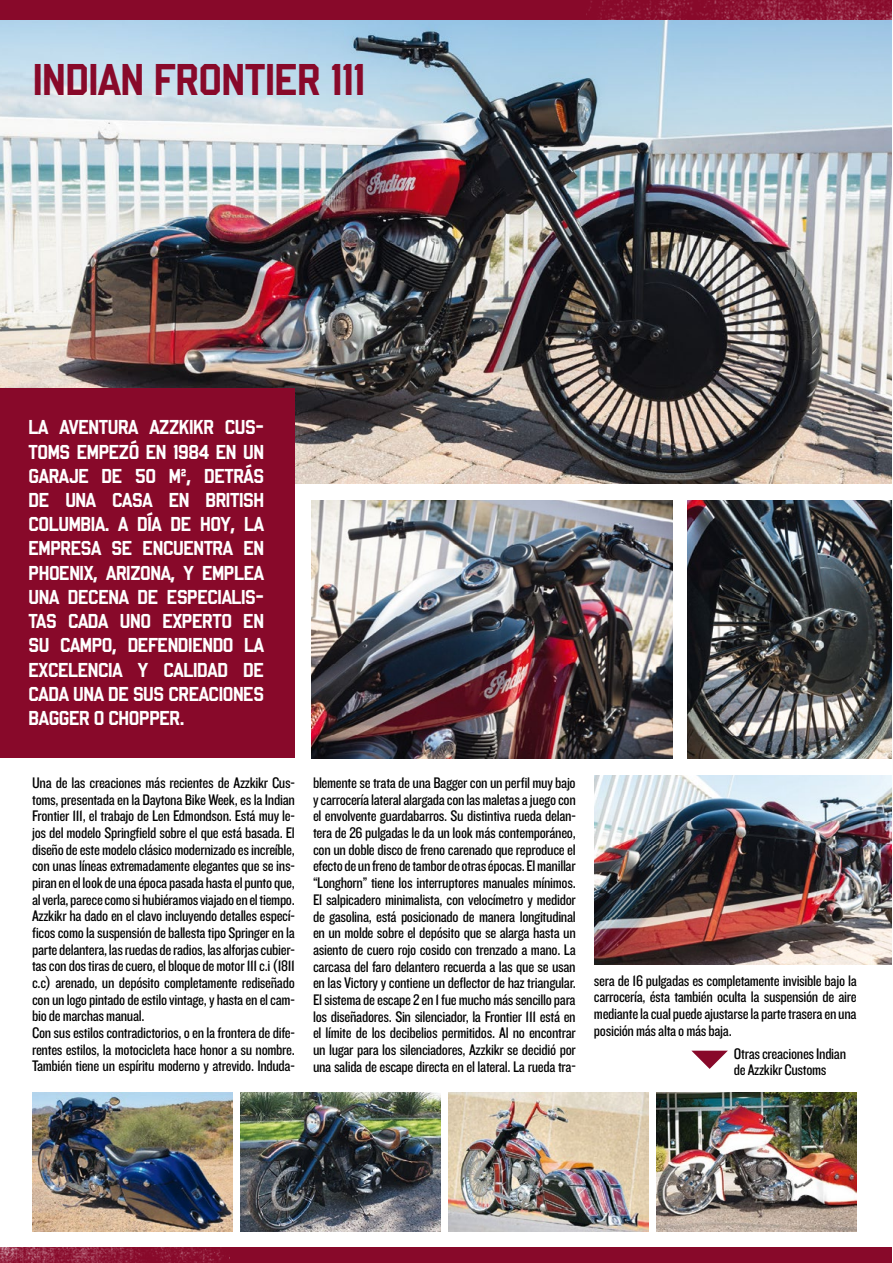
<style>
.page{position:relative;width:893px;height:1263px;background:#fff}
.page>*{position:absolute;margin:0;border:0;box-sizing:border-box;transform-origin:0 0}
.t1{font:48.45px "Hoboken High Sans";letter-spacing:-.04em;color:#88092a}
.t2{font:21.9px/24.3px "Hoboken High Sans";letter-spacing:-.05em;color:#fff;text-align:justify}
.t3{font:15.9px/16.6px "Knockout 29 Junior Ltweight";letter-spacing:-.02em;color:#000}
</style>
<div class="page">
<img style="left:0;top:19px;width:891px;height:464px">
<div style="left:0;top:0;width:891px;height:19px;background:#88092a"></div>
<div style="left:0;top:1248px;width:891px;height:15px;background:#88092a"></div>
<img style="left:586px;top:0;width:305px;height:19px">
<img style="left:0;top:1248px;width:230px;height:15px">
<div style="left:0;top:389px;width:295px;height:369px;background:#88092a"></div>
<img style="left:311px;top:500px;width:362px;height:258px">
<img style="left:595px;top:775px;width:296px;height:189px">
<img style="left:688px;top:500px;width:203px;height:258px">
<img style="left:32px;top:1092px;width:200px;height:139px">
<img style="left:240px;top:1092px;width:200px;height:139px">
<img style="left:448px;top:1092px;width:200px;height:139px">
<img style="left:657px;top:1092px;width:200px;height:139px">
<svg style="left:692px;top:1051px;width:36px;height:18px"></svg>
<h1 class="t1" style="left:32px;top:53px;width:335px">INDIAN FRONTIER 111</h1>
<p class="t2" style="left:28px;top:415px;width:238px">LA AVENTURA AZZKIKR CUS-TOMS EMPEZÓ EN 1984 EN UN GARAJE DE 50 M², DETRÁS DE UNA CASA EN BRITISH COLUMBIA. A DÍA DE HOY, LA EMPRESA SE ENCUENTRA EN PHOENIX, ARIZONA, Y EMPLEA UNA DECENA DE ESPECIALIS-TAS CADA UNO EXPERTO EN SU CAMPO, DEFENDIENDO LA EXCELENCIA Y CALIDAD DE CADA UNA DE SUS CREACIONES BAGGER O CHOPPER.</p>
<p class="t3" style="left:32px;top:774px;width:264px">Una de las creaciones más recientes de Azzkikr Cus&shy;toms, presentada en la Daytona Bike Week, es la Indian Frontier 111, el trabajo de Len Edmondson. Está muy le&shy;jos del modelo Springfield sobre el que está basada. El diseño de este modelo clásico modernizado es increíble, con unas líneas extremadamente elegantes que se ins&shy;piran en el look de una época pasada hasta el punto que, al verla, parece como si hubiéramos viajado en el tiempo.<br>Azzkikr ha dado en el clavo incluyendo detalles especí&shy;ficos como la suspensión de ballesta tipo Springer en la parte delantera, las ruedas de radios, las alforjas cubier&shy;tas con dos tiras de cuero, el bloque de motor 111 c.i (1811 c.c) arenado, un depósito completamente rediseñado con un logo pintado de estilo vintage, y hasta en el cam&shy;bio de marchas manual.<br>Con sus estilos contradictorios, o en la frontera de dife&shy;rentes estilos, la motocicleta hace honor a su nombre.<br>También tiene un espíritu moderno y atrevido. Induda-</p>
<p class="t3" style="left:313px;top:774px;width:264px;text-align:justify">blemente se trata de una Bagger con un perfil muy bajo y carrocería lateral alargada con las maletas a juego con el envolvente guardabarros. Su distintiva rueda delan&shy;tera de 26 pulgadas le da un look más contemporáneo, con un doble disco de freno carenado que reproduce el efecto de un freno de tambor de otras épocas. El manillar “Longhorn” tiene los interruptores manuales mínimos.<br>El salpicadero minimalista, con velocímetro y medidor de gasolina, está posicionado de manera longitudinal en un molde sobre el depósito que se alarga hasta un asiento de cuero rojo cosido con trenzado a mano. La carcasa del faro delantero recuerda a las que se usan en las Victory y contiene un deflector de haz triangular.<br>El sistema de escape 2 en 1 fue mucho más sencillo para los diseñadores. Sin silenciador, la Frontier 111 está en el límite de los decibelios permitidos. Al no encontrar un lugar para los silenciadores, Azzkikr se decidió por una salida de escape directa en el lateral. La rueda tra-</p>
<p class="t3" style="left:594px;top:971px;width:264px;text-align:justify">sera de 16 pulgadas es completamente invisible bajo la carrocería, ésta también oculta la suspensión de aire mediante la cual puede ajustarse la parte trasera en una posición más alta o más baja.</p>
<p class="t3" style="left:734px;top:1044px;width:114px">Otras creaciones Indian de Azzkikr Customs</p>
</div>
